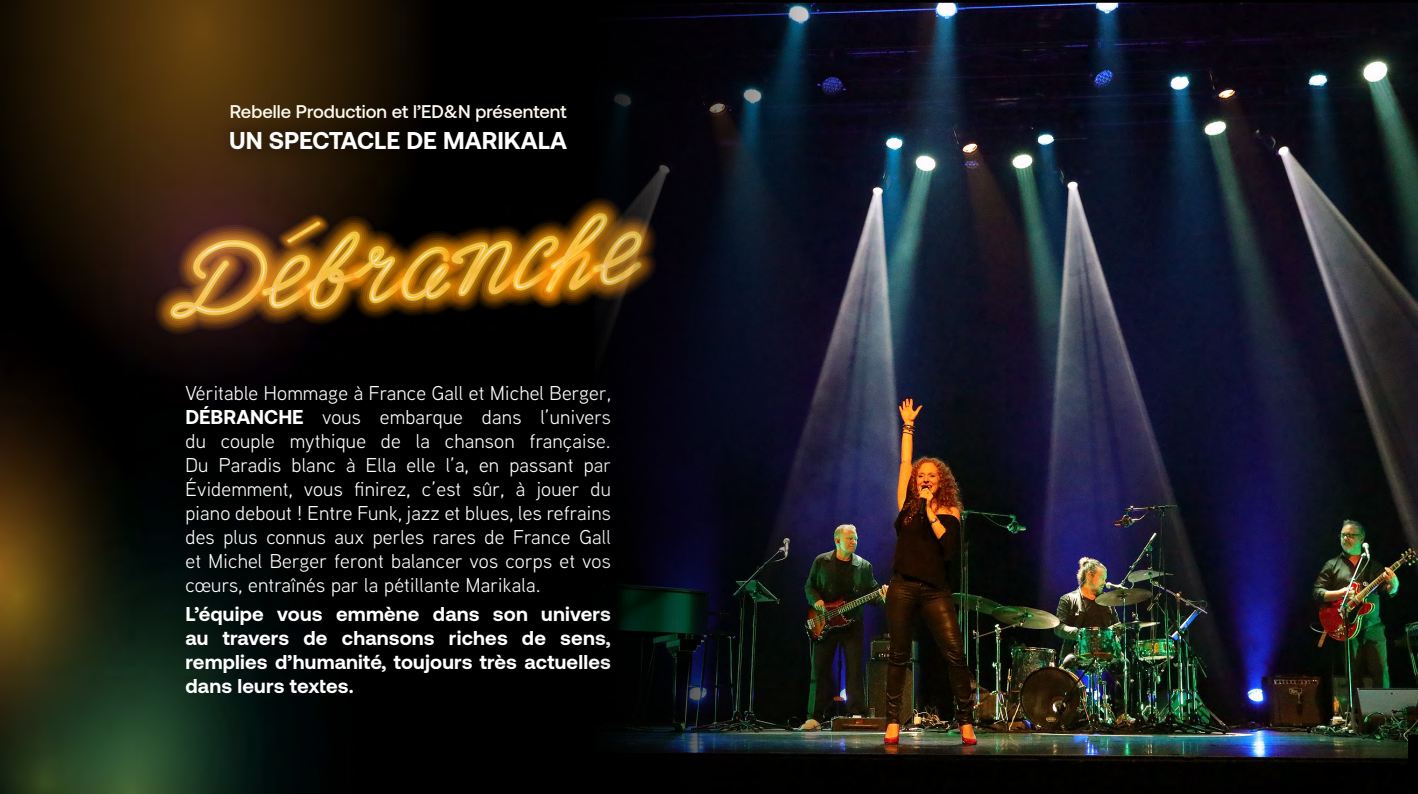
<style>
.page{position:relative;width:1418px;height:794px;background:#fff}
.page>*{position:absolute;margin:0;border:0;box-sizing:border-box;transform-origin:0 0}
.t1{font:700 24.2px "Aeonik";color:#fff}
.t2{font:20px/24px "Aaux Next";letter-spacing:.01em;color:#fff;text-align:justify}
.t3{font:700 20px/24px "Aeonik";letter-spacing:.01em;color:#fff;text-align:justify}
.t4{font:500 18.4px "Aeonik";color:#fffaf0}
.s1{font-family:"Aeonik";font-weight:700}
</style>
<div class="page">
<img style="left:0;top:0;width:595px;height:794px">
<div style="left:210px;top:111px;width:376px;height:58px;background:#000;opacity:.75"></div>
<img style="left:595px;top:0;width:822px;height:794px">
<p class="t4" style="left:230px;top:101px;width:338px">Rebelle Production et l’ED&amp;N présentent</p>
<p class="t1" style="left:229px;top:126px;width:339px">UN SPECTACLE DE MARIKALA</p>
<p class="t2" style="left:185px;top:380px;width:427px">Véritable Hommage à France Gall et Michel Berger, <span class="s1">DÉBRANCHE</span> vous embarque dans l’univers du couple mythique de la chanson française.<br>Du Paradis blanc à Ella elle l’a, en passant par Évidemment, vous finirez, c’est sûr, à jouer du piano debout ! Entre Funk, jazz et blues, les refrains des plus connus aux perles rares de France Gall et Michel Berger feront balancer vos corps et vos cœurs, entraînés par la pétillante Marikala.</p>
<p class="t3" style="left:185px;top:602px;width:427px">L’équipe vous emmène dans son univers au travers de chansons riches de sens, remplies d’humanité, toujours très actuelles dans leurs textes.</p>
</div>
